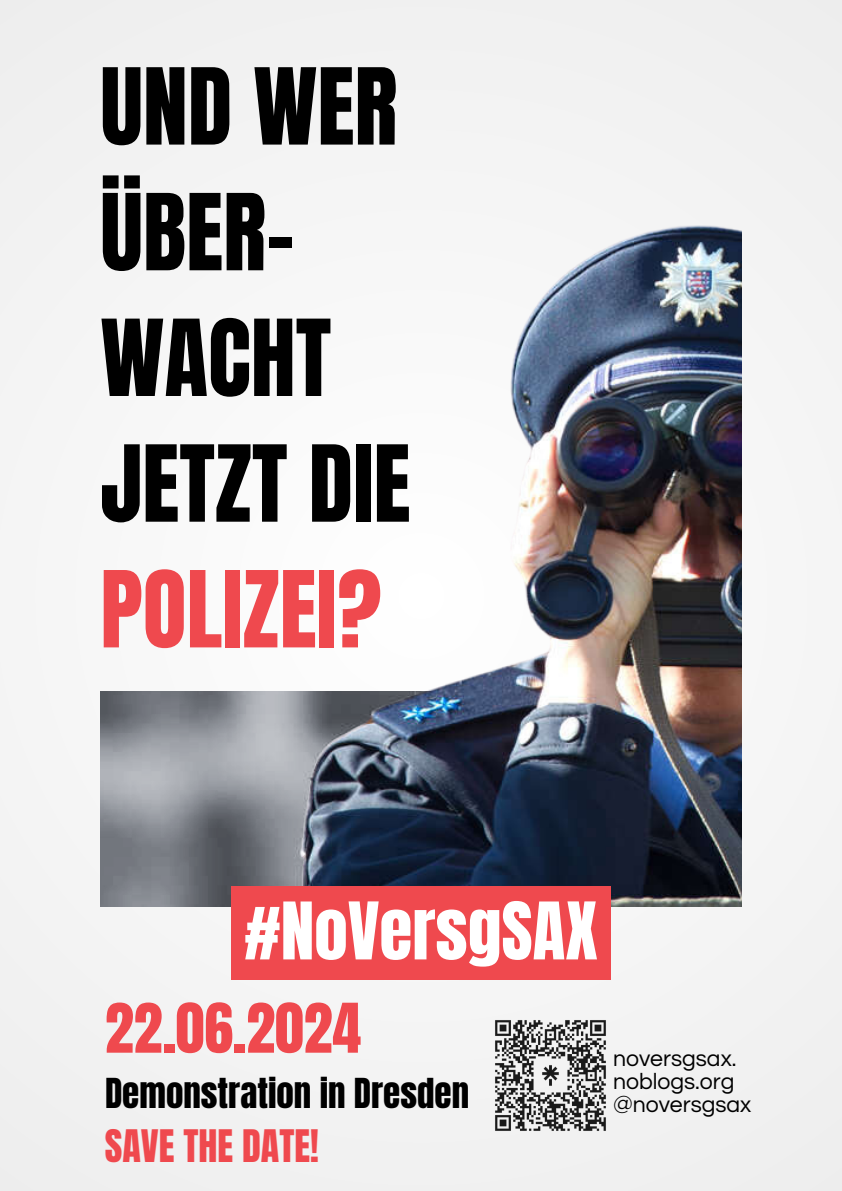
<style>
.page{position:relative;width:842px;height:1191px;background:#fff}
.page>*{position:absolute;margin:0;border:0;box-sizing:border-box;transform-origin:0 0}
.t1{font:90px/125.6px "Anton";color:#000}
.t2{font:67.4px "Anton";color:#fff}
.t3{font:58.1px "Anton";color:#ef494e}
.t4{font:38.1px "Anton";color:#ef494e}
.t5{font:35.1px "Anton";color:#000}
.t6{font:23px "Questrial";color:#000}
.s1{color:#ef494e}
</style>
<div class="page">
<div style="left:0;top:0;width:842px;height:1190px;background:#f3f3f3"></div>
<img style="left:100px;top:691px;width:175px;height:215px">
<img style="left:275px;top:225px;width:467px;height:681px">
<div style="left:231px;top:886px;width:380px;height:93px;background:#ef494e"></div>
<img style="left:495px;top:1020px;width:111px;height:111px">
<p class="t1" style="left:100px;top:45px;width:312px">UND WER<br>ÜBER-<br>WACHT<br>JETZT DIE<br><span class="s1">POLIZEI?</span></p>
<p class="t2" style="left:244px;top:882px;width:355px">#NoVersgSAX</p>
<p class="t3" style="left:105px;top:986px;width:258px">22.06.2024</p>
<p class="t5" style="left:105px;top:1068px;width:366px">Demonstration in Dresden</p>
<p class="t4" style="left:105px;top:1117px;width:215px">SAVE THE DATE!</p>
<h2 class="t6" style="left:613px;top:1047px;width:125px">noversgsax.</h2>
<h3 class="t6" style="left:613px;top:1070px;width:123px">noblogs.org</h3>
<p class="t6" style="left:613px;top:1092px;width:140px">@noversgsax</p>
</div>
